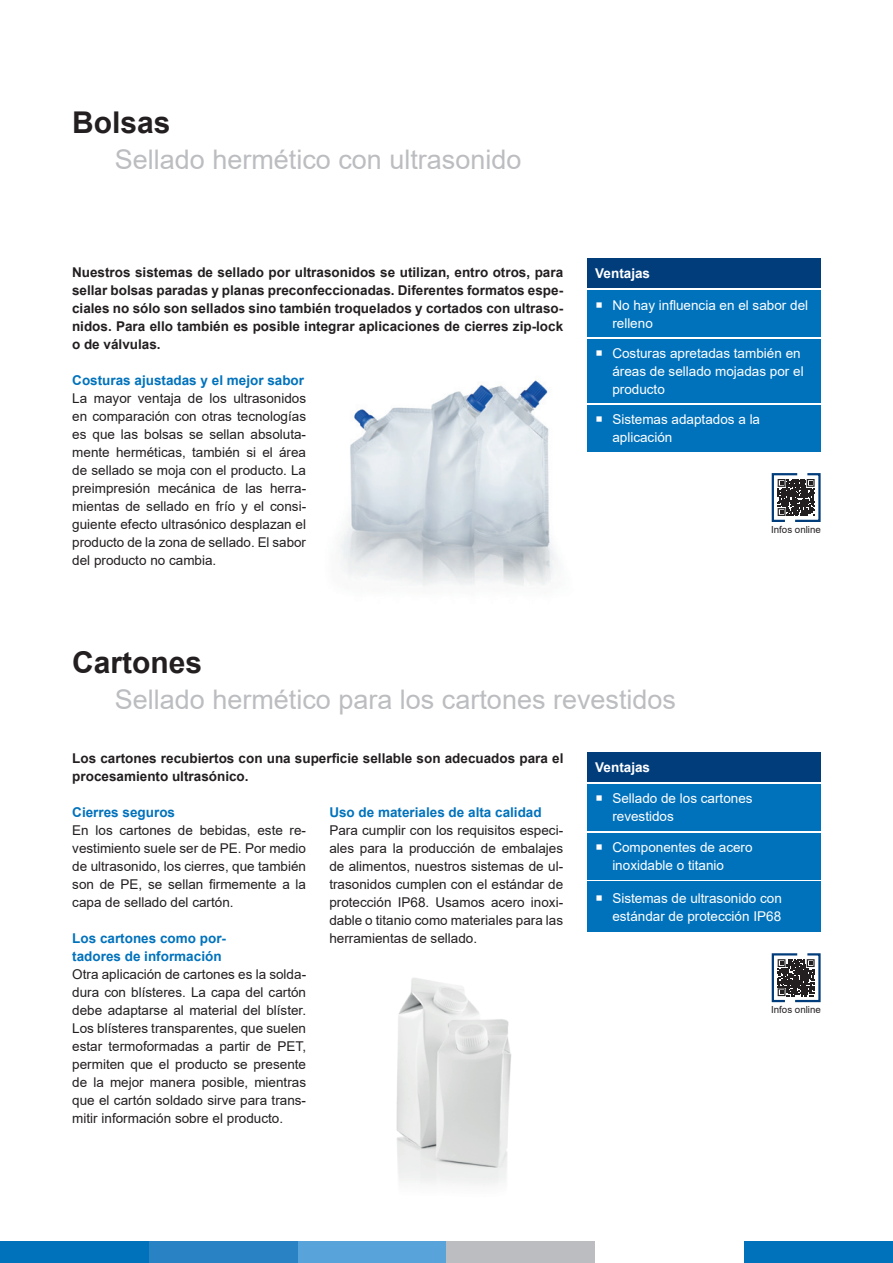
<style>
.page{position:relative;width:893px;height:1263px;background:#fff}
.page>*{position:absolute;margin:0;border:0;box-sizing:border-box;transform-origin:0 0}
.t1{font:700 30px "Arial";color:#231f20}
.t2{font:27px "Arial";color:#bcbdc0}
.t3{font:13.5px/18px "Arial";color:#231f20;text-align:justify}
.t4{font:700 13.5px/18px "Arial";color:#231f20;text-align:justify}
.t5{font:13.5px/18px "Arial";color:#fff}
.t6{font:700 13.5px/18px "Arial";color:#0072bc}
.t7{font:700 13.5px "Arial";color:#fff}
.t8{font:9.75px "Arial";color:#231f20}
</style>
<div class="page">
<div style="left:0;top:1242px;width:149px;height:21px;background:#0072bc"></div>
<div style="left:149px;top:1242px;width:149px;height:21px;background:#2882c4"></div>
<div style="left:298px;top:1242px;width:148px;height:21px;background:#58a4da"></div>
<div style="left:446px;top:1242px;width:149px;height:21px;background:#bcbdc0"></div>
<div style="left:744px;top:1242px;width:149px;height:21px;background:#0072bc"></div>
<div style="left:587px;top:258px;width:234px;height:30px;background:#013c7b"></div>
<div style="left:587px;top:339px;width:234px;height:64px;background:#0072bc"></div>
<div style="left:587px;top:290px;width:234px;height:47px;background:#0072bc"></div>
<div style="left:587px;top:405px;width:234px;height:47px;background:#0072bc"></div>
<img style="left:338px;top:380px;width:220px;height:206px">
<div style="left:587px;top:752px;width:234px;height:30px;background:#013c7b"></div>
<div style="left:587px;top:833px;width:234px;height:46px;background:#0072bc"></div>
<div style="left:587px;top:784px;width:234px;height:47px;background:#0072bc"></div>
<div style="left:587px;top:882px;width:234px;height:50px;background:#0072bc"></div>
<img style="left:396px;top:978px;width:116px;height:208px">
<svg style="left:771px;top:473px;width:50px;height:49px"></svg>
<svg style="left:771px;top:953px;width:50px;height:50px"></svg>
<h1 class="t1" style="left:72px;top:101px;width:100px">Bolsas</h1>
<h2 class="t2" style="left:115px;top:140px;width:408px">Sellado hermético con ultrasonido</h2>
<p class="t4" style="left:72px;top:263px;width:493px">Nuestros sistemas de sellado por ultrasonidos se utilizan, entro otros, para sellar bolsas paradas y planas preconfeccionadas. Diferentes formatos espe&shy;ciales no sólo son sellados sino también troquelados y cortados con ultraso&shy;nidos. Para ello también es posible integrar aplicaciones de cierres zip-lock o de válvulas.</p>
<p class="t6" style="left:72px;top:371px;width:233px">Costuras ajustadas y el mejor sabor</p>
<p class="t3" style="left:72px;top:389px;width:235px">La mayor ventaja de los ultrasonidos en comparación con otras tecnologías es que las bolsas se sellan absoluta&shy;mente herméticas, también si el área de sellado se moja con el producto. La preimpresión mecánica de las herra&shy;mientas de sellado en frío y el consi&shy;guiente efecto ultrasónico desplazan el producto de la zona de sellado. El sabor del producto no cambia.</p>
<p class="t7" style="left:595px;top:264px;width:56px">Ventajas</p>
<p class="t5" style="left:612px;top:296px;width:197px">No hay influencia en el sabor del relleno</p>
<p class="t5" style="left:612px;top:344px;width:193px">Costuras apretadas también en áreas de sellado mojadas por el producto</p>
<p class="t5" style="left:612px;top:410px;width:149px">Sistemas adaptados a la aplicación</p>
<p class="t8" style="left:771px;top:523px;width:51px">Infos online</p>
<h1 class="t1" style="left:72px;top:641px;width:132px">Cartones</h1>
<h2 class="t2" style="left:115px;top:680px;width:563px">Sellado hermético para los cartones revestidos</h2>
<p class="t4" style="left:72px;top:749px;width:493px">Los cartones recubiertos con una superficie sellable son adecuados para el procesamiento ultrasónico.</p>
<p class="t6" style="left:329px;top:803px;width:214px">Uso de materiales de alta calidad</p>
<p class="t3" style="left:329px;top:821px;width:235px">Para cumplir con los requisitos especi&shy;ales para la producción de embalajes de alimentos, nuestros sistemas de ul&shy;trasonidos cumplen con el estándar de protección IP68. Usamos acero inoxi&shy;dable o titanio como materiales para las herramientas de sellado.</p>
<p class="t6" style="left:72px;top:803px;width:104px">Cierres seguros</p>
<p class="t3" style="left:72px;top:821px;width:235px">En los cartones de bebidas, este re&shy;vestimiento suele ser de PE. Por medio de ultrasonido, los cierres, que también son de PE, se sellan firmemente a la capa de sellado del cartón.</p>
<p class="t6" style="left:72px;top:929px;width:155px">Los cartones como por&shy;tadores de información</p>
<p class="t3" style="left:72px;top:965px;width:235px">Otra aplicación de cartones es la solda&shy;dura con blísteres. La capa del cartón debe adaptarse al material del blíster.<br>Los blísteres transparentes, que suelen estar termoformadas a partir de PET, permiten que el producto se presente de la mejor manera posible, mientras que el cartón soldado sirve para trans&shy;mitir información sobre el producto.</p>
<p class="t7" style="left:595px;top:757px;width:56px">Ventajas</p>
<p class="t5" style="left:612px;top:789px;width:142px">Sellado de los cartones revestidos</p>
<p class="t5" style="left:612px;top:838px;width:142px">Componentes de acero inoxidable o titanio</p>
<p class="t5" style="left:612px;top:889px;width:171px">Sistemas de ultrasonido con estándar de protección IP68</p>
<p class="t8" style="left:771px;top:1003px;width:51px">Infos online</p>
</div>
